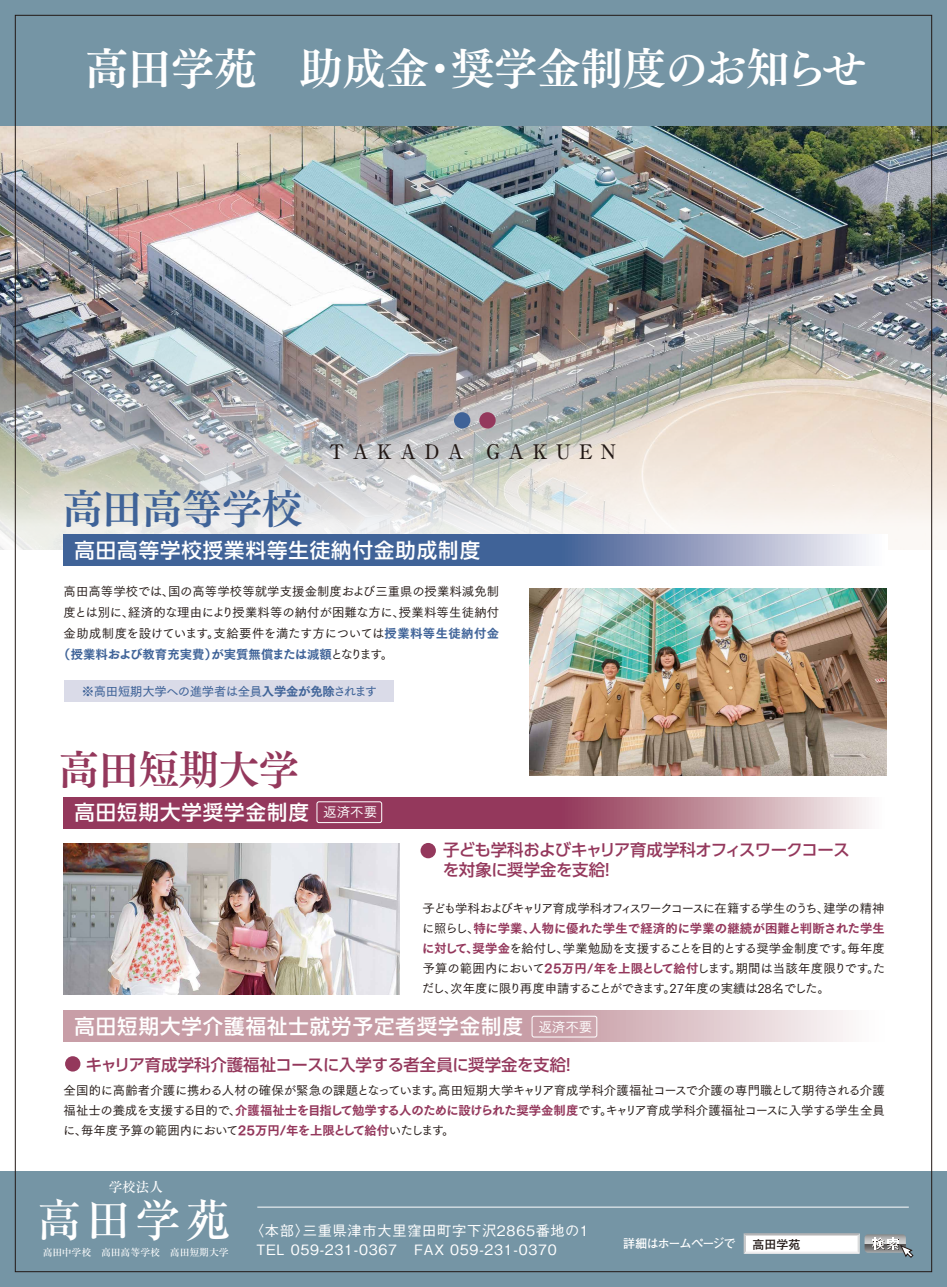
<style>
.page{position:relative;width:947px;height:1287px;background:#fff}
.page>*{position:absolute;margin:0;border:0;box-sizing:border-box;transform-origin:0 0}
.t1{font:500 45.52px "Ryumin Pro";color:#fff}
.t2{font:43.8px "Tsuku Min Pro B";letter-spacing:-.02em;color:#fff}
.t3{font:40.76px "Tsuku Min Pro B";letter-spacing:-.02em;color:#94385c}
.t4{font:40.76px "Tsuku Min Pro B";letter-spacing:-.02em;color:#3f6398}
.t5{font:500 20.36px "UD Shin Go Pro";letter-spacing:.05em;color:#fff}
.t6{font:500 20px "Ryumin Pro";letter-spacing:.4em;color:#221815}
.t7{font:500 16.4px/19.7px "UD Shin Go Pro";letter-spacing:-.02em;color:#94385c}
.t8{font:500 14.24px/18.8px "Gothic BBB Pro";letter-spacing:.05em;color:#fff}
.t9{font:500 13.56px "Ryumin Pro";color:#fff}
.t10{font:13.52px "Tsuku Go Pro M";color:#fff}
.t11{font:12.4px/20px "Tsuku Go Pro M";letter-spacing:-.03em;color:#221815;text-align:justify}
.t12{font:12.4px "Tsuku Go Pro M";letter-spacing:-.12em;color:#221815}
.t13{font:12.4px "Tsuku Go Pro E";letter-spacing:.005em;color:#94385c}
.t14{font:12.4px "Tsuku Go Pro E";color:#3f6398}
.t15{font:12.36px "Tsuku Go Pro D";letter-spacing:-.03em;color:#3f6398}
.t16{font:700 12.16px "Futo Go B101 Pro";letter-spacing:-.1em;color:#fff}
.t17{font:700 11.92px "Futo Go B101 Pro";color:#221815}
.t18{font:500 9.88px "Ryumin Pro";letter-spacing:-.01em;color:#fff}
.s1{font-family:"Tsuku Go Pro E";color:#3f6398}
.s2{font-family:"Tsuku Go Pro M";color:#221815}
.s3{font-family:"Tsuku Go Pro E"}
.s4{font-family:"Tsuku Go Pro E";color:#94385c}
</style>
<div class="page">
<div style="left:0;top:1172px;width:947px;height:115px;background:#7595a5"></div>
<img style="left:0;top:125px;width:947px;height:443px">
<img style="left:530px;top:588px;width:356px;height:187px">
<div style="left:0;top:0;width:947px;height:125px;background:#7595a5"></div>
<img style="left:63px;top:844px;width:337px;height:151px">
<div style="left:64px;top:680px;width:330px;height:22px;background:#dadbe8"></div>
<svg style="left:744px;top:1233px;width:170px;height:25px"></svg>
<svg style="left:64px;top:535px;width:824px;height:31px;background:#6780ab"></svg>
<hr style="left:257px;top:1207px;width:652px;height:1px;background:#fff">
<svg style="left:64px;top:797px;width:805px;height:31px;background:#a75c77"></svg>
<svg style="left:64px;top:1011px;width:782px;height:31px;background:#d0adb5"></svg>
<div style="left:454px;top:412px;width:16px;height:17px;background:#3f6398;border-radius:50%"></div>
<div style="left:479px;top:412px;width:17px;height:17px;background:#94385c;border-radius:50%"></div>
<div style="left:420px;top:843px;width:16px;height:15px;background:#94385c;border-radius:50%"></div>
<div style="left:65px;top:1056px;width:15px;height:16px;background:#94385c;border-radius:50%"></div>
<div style="left:317px;top:802px;width:65px;height:21px;border:1px solid #fff;border-radius:2px"></div>
<div style="left:532px;top:1016px;width:65px;height:21px;border:1px solid #fff;border-radius:2px"></div>
<h2 class="t2" style="left:85px;top:34px;width:783px">高田学苑　助成金・奨学金制度のお知らせ</h2>
<h3 class="t6" style="left:329px;top:436px;width:288px">TAKADA GAKUEN</h3>
<h3 class="t4" style="left:62px;top:476px;width:242px">高田高等学校</h3>
<h3 class="t5" style="left:74px;top:533px;width:407px">高田高等学校授業料等生徒納付金助成制度</h3>
<p class="t11" style="left:64px;top:579px;width:437px;line-height:21.2px">高田高等学校では、国の高等学校等就学支援金制度および三重県の授業料減免制度とは別に、経済的な理由により授業料等の納付が困難な方に、授業料等生徒納付金助成制度を設けています。支給要件を満たす方については<span class="s1">授業料等生徒納付金</span></p>
<p class="t14" style="left:58px;top:644px;width:336px">（授業料および教育充実費）が実質無償または減額<span class="s2">となります。</span></p>
<p class="t15" style="left:82px;top:681px;width:297px">※高田短期大学への進学者は全員<span class="s3">入学金が免除</span>されます</p>
<h3 class="t3" style="left:59px;top:737px;width:242px">高田短期大学</h3>
<h3 class="t5" style="left:74px;top:796px;width:236px">高田短期大学奨学金制度</h3>
<p class="t10" style="left:323px;top:801px;width:56px">返済不要</p>
<h3 class="t7" style="left:443px;top:840px;width:409px">子ども学科およびキャリア育成学科オフィスワークコースを対象に奨学金を支給！</h3>
<p class="t12" style="left:422px;top:898px;width:463px">子ども学科およびキャリア育成学科オフィスワークコースに在籍する学生のうち、建学の精神</p>
<p class="t13" style="left:422px;top:917px;width:464px"><span class="s2">に照らし、</span>特に学業、人物に優れた学生で経済的に学業の継続が困難と判断された学生</p>
<p class="t11" style="left:422px;top:937px;width:465px"><span class="s4">に対して、奨学金</span>を給付し、学業勉励を支援することを目的とする奨学金制度です。毎年度予算の範囲内において<span class="s4">25万円/年を上限として給付</span>します。期間は当該年度限りです。ただし、次年度に限り再度申請することができます。27年度の実績は28名でした。</p>
<h3 class="t5" style="left:74px;top:1009px;width:450px">高田短期大学介護福祉士就労予定者奨学金制度</h3>
<p class="t10" style="left:538px;top:1015px;width:56px">返済不要</p>
<h3 class="t7" style="left:86px;top:1054px;width:492px">キャリア育成学科介護福祉コースに入学する者全員に奨学金を支給！</h3>
<p class="t11" style="left:63px;top:1078px;width:823px">全国的に高齢者介護に携わる人材の確保が緊急の課題となっています。高田短期大学キャリア育成学科介護福祉コースで介護の専門職として期待される介護福祉士の養成を支援する目的で、<span class="s4">介護福祉士を目指して勉学する人のために設けられた奨学金制度</span>です。キャリア育成学科介護福祉コースに入学する学生全員に、毎年度予算の範囲内において<span class="s4">25万円/年を上限として給付</span>いたします。</p>
<p class="t9" style="left:109px;top:1176px;width:56px">学校法人</p>
<h1 class="t1" style="left:37px;top:1184px;width:196px">高田学苑</h1>
<p class="t18" style="left:43px;top:1244px;width:187px">高田中学校　高田高等学校　高田短期大学</p>
<p class="t8" style="left:256px;top:1220px;width:334px;text-indent:-7px">〈本部〉三重県津市大里窪田町字下沢2865番地の1<br>TEL 059-231-0367 FAX 059-231-0370</p>
<p class="t16" style="left:623px;top:1234px;width:114px">詳細はホームページで</p>
<p class="t17" style="left:752px;top:1235px;width:49px">高田学苑</p>
</div>
